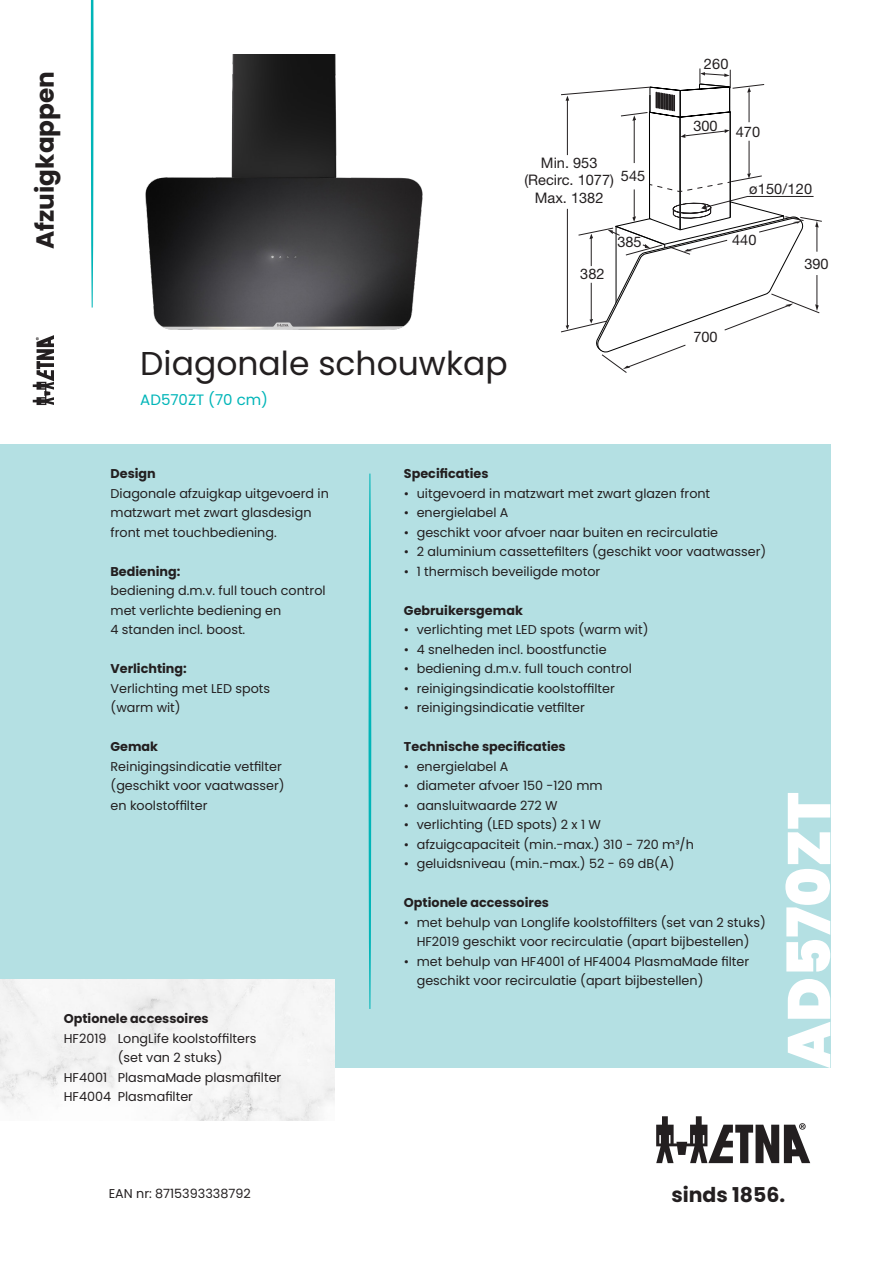
<style>
.page{position:relative;width:893px;height:1263px;background:#fff}
.page>*{position:absolute;margin:0;border:0;box-sizing:border-box;transform-origin:0 0}
.Typenummer_wit{font:900 60px "Poppins";color:#fff}
.Commerciële_naam{font:33px "Poppins";color:#231f20}
.t1{font:700 24.75px "Poppins";color:#231f20}
.t2{font:700 20.4px "Poppins";color:#231f20}
.Typenummer___afmeting{font:15px "Poppins";color:#00b5b8}
.t3{font:14.55px/17.5px "Helvetica Neue LT Std";color:#231f20;text-align:center}
.USP{font:12.75px/19.5px "Poppins";color:#231f20}
.producttekst_tussenkop{font:700 12.75px "Poppins";color:#231f20}
.Kop{font:12.75px/19.5px "Poppins";color:#231f20}
.Kop-2{font:700 12.75px "Poppins";color:#231f20}
.producttekst_bullet{font:12.75px "Poppins";color:#231f20}
</style>
<div class="page">
<div style="left:0;top:444px;width:830px;height:623px;background:#b4e0e3"></div>
<svg style="left:91px;top:0;width:3px;height:308px"></svg>
<svg style="left:33px;top:335px;width:21px;height:70px"></svg>
<svg style="left:656px;top:1116px;width:154px;height:47px"></svg>
<div style="left:0;top:979px;width:334px;height:141px;background:#f5f5f5"></div>
<svg style="left:369px;top:474px;width:2px;height:535px"></svg>
<img style="left:145px;top:54px;width:278px;height:276px">
<svg style="left:561px;top:68px;width:261px;height:305px"></svg>
<h3 class="t1" style="left:31px;top:249px;width:179px;rotate:-90deg">Afzuigkappen</h3>
<p class="t3" style="left:524px;top:153px;width:91px">Min. 953 (Recirc. 1077)<br>Max. 1382</p>
<p class="t3" style="left:621px;top:167px;width:26px">545</p>
<p class="t3" style="left:580px;top:265px;width:26px">382</p>
<p class="t3" style="left:617px;top:233px;width:26px">385</p>
<p class="Commerciële_naam" style="left:140px;top:344px;width:369px">Diagonale schouwkap</p>
<p class="Typenummer___afmeting" style="left:140px;top:391px;width:129px">AD570ZT (70 cm)</p>
<p class="t3" style="left:704px;top:55px;width:26px">260</p>
<p class="t3" style="left:693px;top:117px;width:26px">300</p>
<p class="t3" style="left:736px;top:122px;width:26px">470</p>
<p class="t3" style="left:749px;top:180px;width:64px">ø150/120</p>
<p class="t3" style="left:732px;top:231px;width:26px">440</p>
<p class="t3" style="left:693px;top:328px;width:26px">700</p>
<p class="t3" style="left:804px;top:255px;width:26px">390</p>
<p class="producttekst_tussenkop" style="left:111px;top:466px;width:47px">Design</p>
<p class="USP" style="left:111px;top:484px;width:220px">Diagonale afzuigkap uitgevoerd in</p>
<p class="USP" style="left:111px;top:503px;width:202px">matzwart met zwart glasdesign front met touchbediening.</p>
<p class="producttekst_tussenkop" style="left:111px;top:564px;width:71px">Bediening:</p>
<p class="USP" style="left:111px;top:581px;width:217px">bediening d.m.v. full touch control</p>
<p class="USP" style="left:111px;top:601px;width:172px">met verlichte bediening en<br>4 standen incl. boost.</p>
<p class="producttekst_tussenkop" style="left:111px;top:661px;width:78px">Verlichting:</p>
<p class="USP" style="left:111px;top:679px;width:161px">Verlichting met LED spots (warm wit)</p>
<p class="producttekst_tussenkop" style="left:111px;top:739px;width:49px">Gemak</p>
<p class="USP" style="left:111px;top:757px;width:176px">Reinigingsindicatie vetfilter (geschikt voor vaatwasser) en koolstoffilter</p>
<p class="Kop-2" style="left:64px;top:1011px;width:146px">Optionele accessoires</p>
<p class="Kop" style="left:118px;top:1029px;width:140px;text-indent:-54px">HF2019 LongLife koolstoffilters (set van 2 stuks)</p>
<p class="Kop" style="left:64px;top:1068px;width:219px">HF4001 PlasmaMade plasmafilter</p>
<p class="Kop" style="left:64px;top:1087px;width:131px">HF4004 Plasmafilter</p>
<p class="producttekst_bullet" style="left:109px;top:1186px;width:144px">EAN nr: 8715393338792</p>
<p class="producttekst_tussenkop" style="left:404px;top:466px;width:86px">Specificaties</p>
<p class="USP" style="left:404px;top:484px;width:308px">• uitgevoerd in matzwart met zwart glazen front</p>
<p class="USP" style="left:404px;top:503px;width:106px">• energielabel A</p>
<p class="USP" style="left:404px;top:523px;width:316px">• geschikt voor afvoer naar buiten en recirculatie</p>
<p class="USP" style="left:404px;top:542px;width:364px">• 2 aluminium cassettefilters (geschikt voor vaatwasser)</p>
<p class="USP" style="left:404px;top:562px;width:198px">• 1 thermisch beveiligde motor</p>
<p class="producttekst_tussenkop" style="left:404px;top:603px;width:120px">Gebruikersgemak</p>
<p class="USP" style="left:404px;top:620px;width:246px">• verlichting met LED spots (warm wit)</p>
<p class="USP" style="left:404px;top:640px;width:204px">• 4 snelheden incl. boostfunctie</p>
<p class="USP" style="left:404px;top:659px;width:229px">• bediening d.m.v. full touch control</p>
<p class="USP" style="left:404px;top:679px;width:212px">• reinigingsindicatie koolstoffilter</p>
<p class="USP" style="left:404px;top:698px;width:182px">• reinigingsindicatie vetfilter</p>
<p class="producttekst_tussenkop" style="left:404px;top:739px;width:163px">Technische specificaties</p>
<p class="USP" style="left:404px;top:757px;width:106px">• energielabel A</p>
<p class="USP" style="left:404px;top:776px;width:200px">• diameter afvoer 150 -120 mm</p>
<p class="USP" style="left:404px;top:796px;width:155px">• aansluitwaarde 272 W</p>
<p class="USP" style="left:404px;top:815px;width:199px">• verlichting (LED spots) 2 x 1 W</p>
<p class="USP" style="left:404px;top:835px;width:291px">• afzuigcapaciteit (min.-max.) 310 - 720 m³/h</p>
<p class="USP" style="left:404px;top:854px;width:272px">• geluidsniveau (min.-max.) 52 - 69 dB(A)</p>
<p class="producttekst_tussenkop" style="left:404px;top:895px;width:146px">Optionele accessoires</p>
<p class="USP" style="left:404px;top:913px;width:363px;text-align:center">• met behulp van Longlife koolstoffilters (set van 2 stuks)<br>HF2019 geschikt voor recirculatie (apart bijbestellen)</p>
<p class="USP" style="left:417px;top:952px;width:334px;text-indent:-13px">• met behulp van HF4001 of HF4004 PlasmaMade filter geschikt voor recirculatie (apart bijbestellen)</p>
<p class="Typenummer_wit" style="left:774px;top:1068px;width:277px;rotate:-90deg">AD570ZT</p>
<h3 class="t2" style="left:671px;top:1183px;width:115px">sinds 1856.</h3>
</div>
